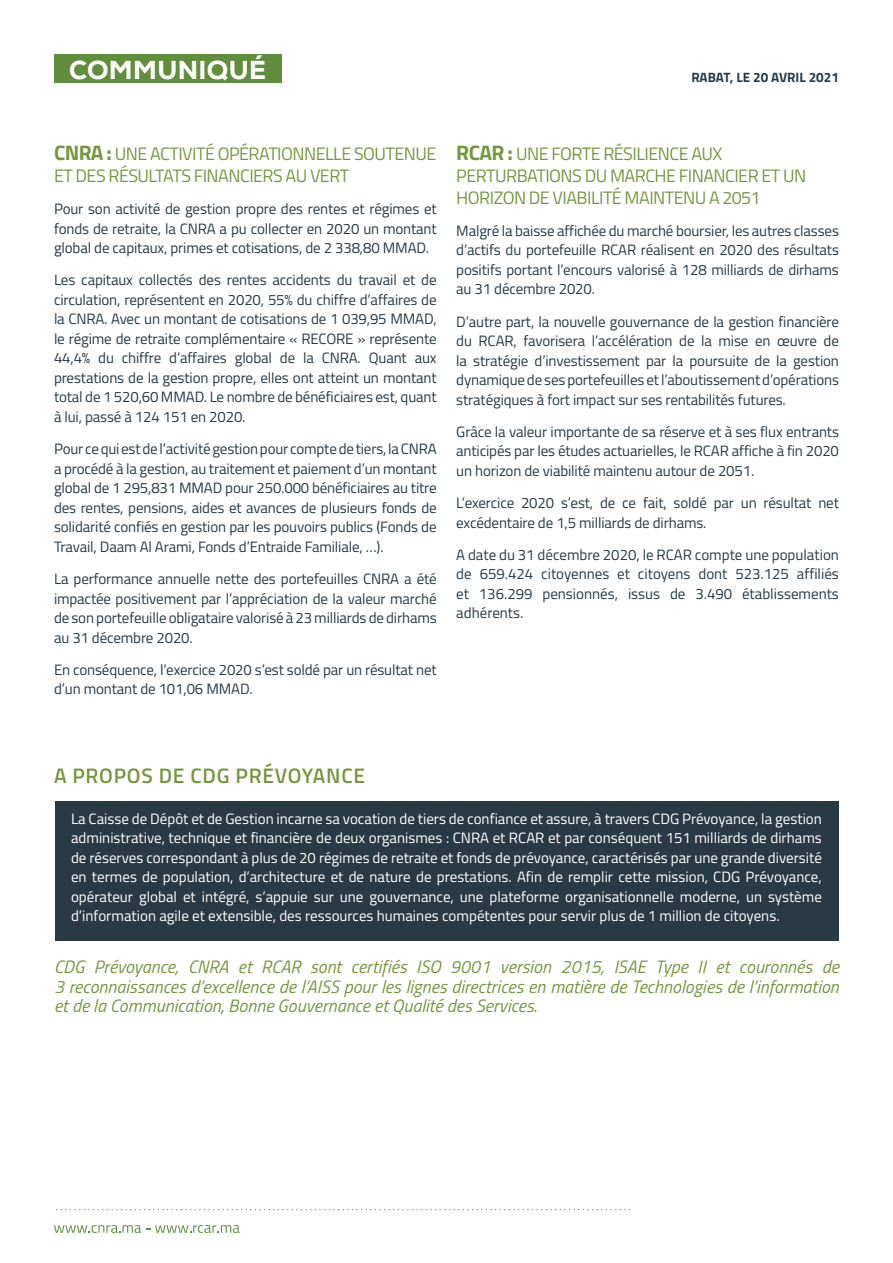
<style>
.page{position:relative;width:893px;height:1263px;background:#fff}
.page>*{position:absolute;margin:0;border:0;box-sizing:border-box;transform-origin:0 0}
.t1{font:800 25.8px "Nexa";letter-spacing:.015em;color:#fff}
.t2{font:600 21px "Titillium";letter-spacing:.035em;color:#789640}
.t3{font:italic 18px/19.5px "Titillium";color:#789640;text-align:justify}
.t4{font:18px/21.6px "Titillium";letter-spacing:-.03em;color:#789640}
.t5{font:15px/19.5px "Titillium";letter-spacing:-.01em;color:#293a45;text-align:justify}
.t6{font:15px/19.5px "Titillium";color:#fff;text-align:justify}
.t7{font:700 13.5px "Titillium";color:#293a45}
.s1{font-weight:700;font-size:21px}
</style>
<div class="page">
<div style="left:55px;top:801px;width:783px;height:139px;background:#293a45"></div>
<svg style="left:54px;top:1225px;width:186px;height:8px"></svg>
<svg style="left:57px;top:1209px;width:574px;height:1px"></svg>
<div style="left:55px;top:54px;width:227px;height:29px;background:#618e3d"></div>
<p class="t1" style="left:69px;top:54px;width:199px">COMMUNIQUÉ</p>
<p class="t7" style="left:691px;top:67px;width:149px">RABAT, LE 20 AVRIL 2021</p>
<p class="t4" style="left:54px;top:142px;width:384px"><span class="s1">CNRA :</span> UNE ACTIVITÉ OPÉRATIONNELLE SOUTENUE<br>ET DES RÉSULTATS FINANCIERS AU VERT</p>
<p class="t5" style="left:54px;top:198px;width:384px">Pour son activité de gestion propre des rentes et régimes et fonds de retraite, la CNRA a pu collecter en 2020 un montant global de capitaux, primes et cotisations, de 2 338,80 MMAD.</p>
<p class="t5" style="left:54px;top:270px;width:384px">Les capitaux collectés des rentes accidents du travail et de circulation, représentent en 2020, 55% du chiffre d’affaires de la CNRA. Avec un montant de cotisations de 1 039,95 MMAD, le régime de retraite complémentaire « RECORE » représente 44,4% du chiffre d’affaires global de la CNRA. Quant aux prestations de la gestion propre, elles ont atteint un montant total de 1 520,60 MMAD. Le nombre de bénéficiaires est, quant à lui, passé à 124 151 en 2020.</p>
<p class="t5" style="left:54px;top:438px;width:384px">Pour ce qui est de l’activité gestion pour compte de tiers, la CNRA a procédé à la gestion, au traitement et paiement d’un montant global de 1 295,831 MMAD pour 250.000 bénéficiaires au titre des rentes, pensions, aides et avances de plusieurs fonds de solidarité confiés en gestion par les pouvoirs publics (Fonds de Travail, Daam Al Arami, Fonds d’Entraide Familiale, …).</p>
<p class="t5" style="left:54px;top:568px;width:384px">La performance annuelle nette des portefeuilles CNRA a été impactée positivement par l’appréciation de la valeur marché de son portefeuille obligataire valorisé à 23 milliards de dirhams au 31 décembre 2020.</p>
<p class="t5" style="left:54px;top:659px;width:384px">En conséquence, l’exercice 2020 s’est soldé par un résultat net d’un montant de 101,06 MMAD.</p>
<p class="t4" style="left:456px;top:142px;width:351px"><span class="s1">RCAR :</span> UNE FORTE RÉSILIENCE AUX<br>PERTURBATIONS DU MARCHE FINANCIER ET UN<br>HORIZON DE VIABILITÉ MAINTENU A 2051</p>
<p class="t5" style="left:456px;top:220px;width:384px">Malgré la baisse affichée du marché boursier, les autres classes d’actifs du portefeuille RCAR réalisent en 2020 des résultats positifs portant l’encours valorisé à 128 milliards de dirhams au 31 décembre 2020.</p>
<p class="t5" style="left:456px;top:311px;width:384px">D’autre part, la nouvelle gouvernance de la gestion financière du RCAR, favorisera l’accélération de la mise en œuvre de la stratégie d’investissement par la poursuite de la gestion dynamique de ses portefeuilles et l’aboutissement d’opérations stratégiques à fort impact sur ses rentabilités futures.</p>
<p class="t5" style="left:456px;top:421px;width:384px">Grâce la valeur importante de sa réserve et à ses flux entrants anticipés par les études actuarielles, le RCAR affiche à fin 2020 un horizon de viabilité maintenu autour de 2051.</p>
<p class="t5" style="left:456px;top:492px;width:384px">L’exercice 2020 s’est, de ce fait, soldé par un résultat net excédentaire de 1,5 milliards de dirhams.</p>
<p class="t5" style="left:456px;top:544px;width:384px">A date du 31 décembre 2020, le RCAR compte une population de 659.424 citoyennes et citoyens dont 523.125 affiliés et 136.299 pensionnés, issus de 3.490 établissements adhérents.</p>
<p class="t2" style="left:54px;top:760px;width:313px">A PROPOS DE CDG PRÉVOYANCE</p>
<p class="t6" style="left:71px;top:808px;width:752px">La Caisse de Dépôt et de Gestion incarne sa vocation de tiers de confiance et assure, à travers CDG Prévoyance, la gestion administrative, technique et financière de deux organismes : CNRA et RCAR et par conséquent 151 milliards de dirhams de réserves correspondant à plus de 20 régimes de retraite et fonds de prévoyance, caractérisés par une grande diversité en termes de population, d’architecture et de nature de prestations. Afin de remplir cette mission, CDG Prévoyance, opérateur global et intégré, s’appuie sur une gouvernance, une plateforme organisationnelle moderne, un système d’information agile et extensible, des ressources humaines compétentes pour servir plus de 1 million de citoyens.</p>
<p class="t3" style="left:54px;top:956px;width:787px">CDG Prévoyance, CNRA et RCAR sont certifiés ISO 9001 version 2015, ISAE Type II et couronnés de 3 reconnaissances d’excellence de l’AISS pour les lignes directrices en matière de Technologies de l’information et de la Communication, Bonne Gouvernance et Qualité des Services.</p>
</div>
